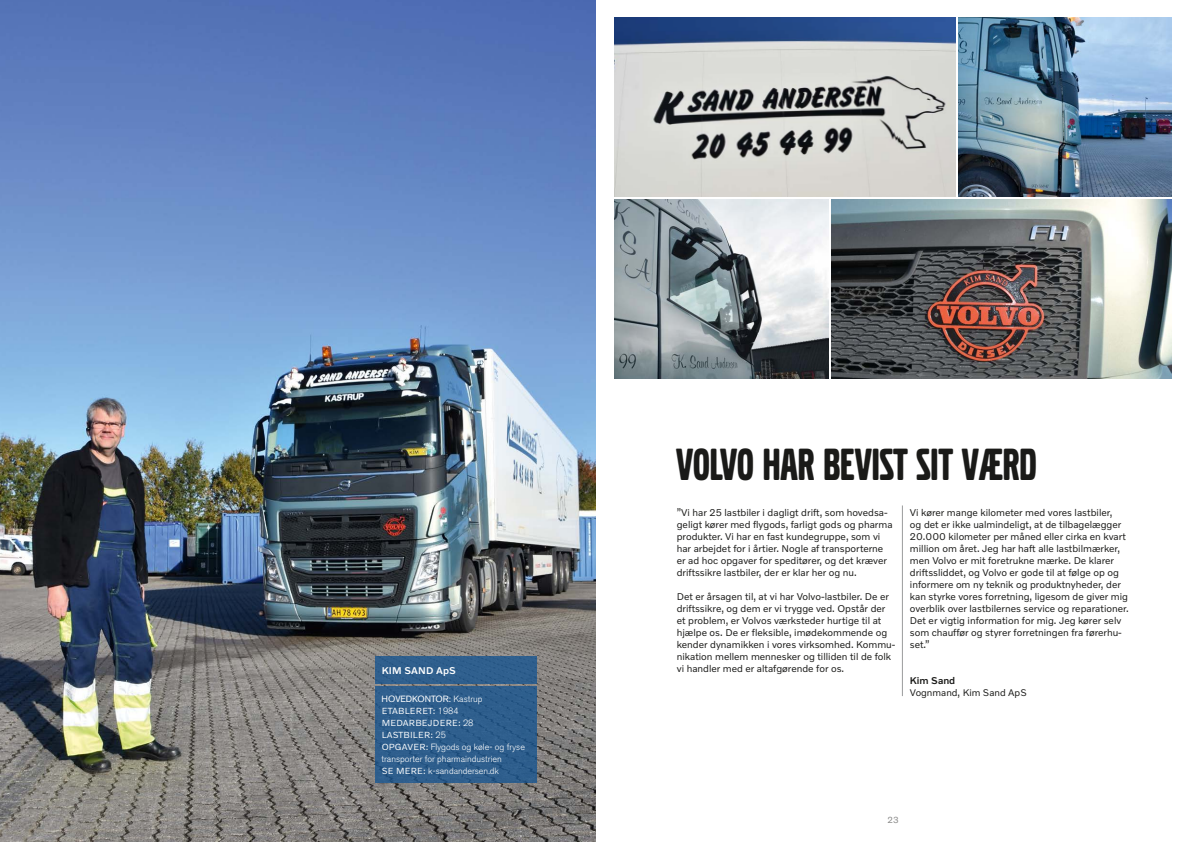
<style>
.page{position:relative;width:1191px;height:842px;background:#fff}
.page>*{position:absolute;margin:0;border:0;box-sizing:border-box;transform-origin:0 0}
.t1{font:47px "Volvo Broad Pro";color:#1a1a18}
.t2{font:10px/12px "Volvo Novum";color:#1a1a18}
.t3{font:500 10px "Volvo Novum";letter-spacing:.02em;color:#fff}
.t4{font:500 10px "Volvo Novum";color:#1a1a18}
.t5{font:9.8px "Volvo Novum";color:#1a1a18}
.t6{font:300 9px/12px "Volvo Sans Pro";color:#fff}
.t7{font:9px/12px "Volvo Novum";letter-spacing:.02em;color:#fff}
.t8{font:9px "Volvo Sans Pro";color:#fff}
.t9{font:9px "Volvo Novum";color:#878786}
.s1{font-weight:300}
.s2{font-family:"Volvo Sans Pro";font-weight:300}
.s3{font-family:"Volvo Novum";font-weight:400}
</style>
<div class="page">
<img style="left:0;top:0;width:595px;height:842px">
<div style="left:375px;top:687px;width:161px;height:96px;background:#2e5e8d"></div>
<div style="left:375px;top:656px;width:161px;height:28px;background:#2f5f8e"></div>
<img style="left:831px;top:200px;width:340px;height:179px">
<img style="left:615px;top:18px;width:340px;height:179px">
<img style="left:958px;top:18px;width:213px;height:179px">
<img style="left:615px;top:200px;width:213px;height:179px">
<hr style="left:902px;top:505px;width:1px;height:191px;background:#9a9c9d">
<p class="t3" style="left:382px;top:664px;width:76px">KIM SAND ApS</p>
<p class="t8" style="left:381px;top:693px;width:102px">HOVEDKONTOR: <span class="s1">Kastrup</span></p>
<p class="t7" style="left:382px;top:704px;width:93px">ETABLERET: <span class="s2">1984<br></span>MEDARBEJDERE: <span class="s2">28<br></span>LASTBILER: <span class="s2">25</span></p>
<p class="t6" style="left:381px;top:741px;width:145px"><span class="s3">OPGAVER:</span> Flygods og køle- og fryse transporter for pharmaindustrien<br><span class="s3">SE MERE:</span> k-sandandersen.dk</p>
<h1 class="t1" style="left:676px;top:442px;width:362px">VOLVO HAR BEVIST SIT VÆRD</h1>
<p class="t2" style="left:677px;top:506px;width:217px">”Vi har 25 lastbiler i dagligt drift, som hovedsa&shy;geligt kører med flygods, farligt gods og pharma produkter. Vi har en fast kundegruppe, som vi har arbejdet for i årtier. Nogle af transporterne er ad hoc opgaver for speditører, og det kræver driftssikre lastbiler, der er klar her og nu.</p>
<p class="t2" style="left:677px;top:590px;width:220px">Det er årsagen til, at vi har Volvo-lastbiler. De er driftssikre, og dem er vi trygge ved. Opstår der et problem, er Volvos værksteder hurtige til at hjælpe os. De er fleksible, imødekommende og kender dynamikken i vores virksomhed. Kommu&shy;nikation mellem mennesker og tilliden til de folk vi handler med er altafgørende for os.</p>
<p class="t2" style="left:910px;top:506px;width:220px">Vi kører mange kilometer med vores lastbiler,<br>og det er ikke ualmindeligt, at de tilbagelægger 20.000 kilometer per måned eller cirka en kvart million om året. Jeg har haft alle lastbilmærker, men Volvo er mit foretrukne mærke. De klarer driftssliddet, og Volvo er gode til at følge op og informere om ny teknik og produktnyheder, der kan styrke vores forretning, ligesom de giver mig overblik over lastbilernes service og reparationer.<br>Det er vigtig information for mig. Jeg kører selv som chauffør og styrer forretningen fra førerhu&shy;set.”</p>
<p class="t4" style="left:910px;top:674px;width:47px">Kim Sand</p>
<p class="t5" style="left:910px;top:686px;width:118px">Vognmand, Kim Sand ApS</p>
<p class="t9" style="left:887px;top:814px;width:13px">23</p>
</div>
